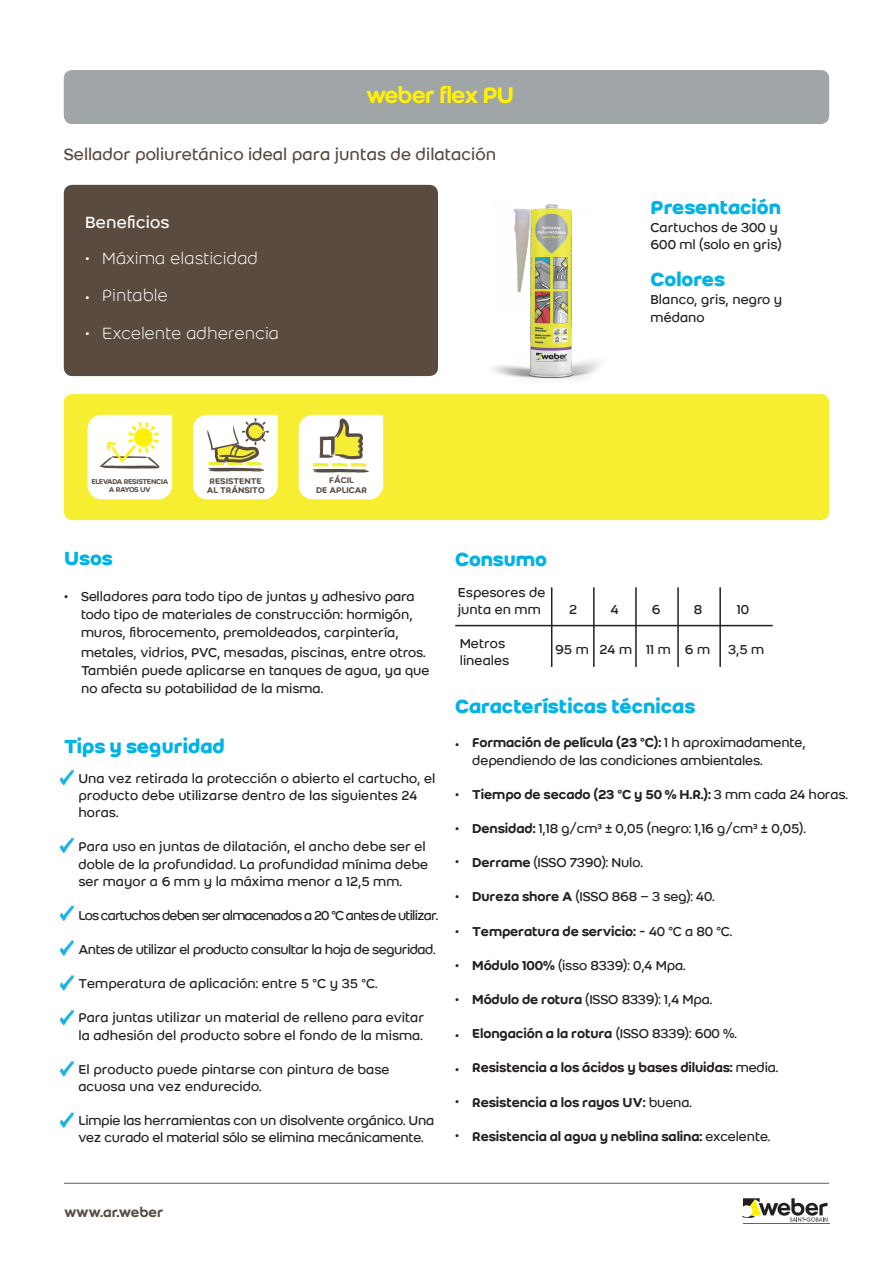
<style>
.page{position:relative;width:893px;height:1263px;background:#fff}
.page>*{position:absolute;margin:0;border:0;box-sizing:border-box;transform-origin:0 0}
.t1{font:24.75px "Weber Name";color:#fff101}
.t2{font:700 21px "Weber";color:#00b2e6}
.t3{font:18px "Weber";color:#594b3f}
.t4{font:300 18px/37.5px "Weber";color:#fff}
.t5{font:18px "Weber";letter-spacing:.01em;color:#fff}
.t6{font:500 15px "Weber";color:#594b3f}
.t7{font:14.25px/17.1px "Weber";color:#231f20}
.t8{font:500 14.25px "Weber";letter-spacing:-.01em;color:#231f20}
.t9{font:14.25px/17.1px "Weber";letter-spacing:-.02em;color:#231f20}
.t10{font:14.25px "Weber";letter-spacing:-.06em;color:#231f20}
.t11{font:14.25px "Weber";letter-spacing:-.035em;color:#231f20}
.t12{font:500 9.15px/9.1px "Weber";color:#574c43;text-align:center}
.t13{font:500 7.8px/7.8px "Weber";letter-spacing:-.055em;color:#574c43;text-align:center}
.s1{font-weight:500}
.s2{font-weight:400}
</style>
<div class="page">
<svg style="left:60px;top:770px;width:14px;height:16px"></svg>
<svg style="left:60px;top:837px;width:14px;height:16px"></svg>
<svg style="left:60px;top:905px;width:14px;height:16px"></svg>
<svg style="left:60px;top:940px;width:14px;height:16px"></svg>
<svg style="left:60px;top:975px;width:14px;height:16px"></svg>
<svg style="left:60px;top:1010px;width:14px;height:16px"></svg>
<svg style="left:60px;top:1061px;width:14px;height:16px"></svg>
<svg style="left:60px;top:1112px;width:14px;height:16px"></svg>
<hr style="left:743px;top:1223px;width:86px;height:1px;background:#636366">
<svg style="left:742px;top:1198px;width:86px;height:24px"></svg>
<hr style="left:64px;top:1183px;width:765px;height:1px;background:#636366">
<hr style="left:455px;top:625px;width:318px;height:1px;background:#231f20">
<div style="left:64px;top:185px;width:374px;height:191px;background:#594b3f;border-radius:9px"></div>
<img style="left:493px;top:204px;width:107px;height:175px">
<div style="left:64px;top:394px;width:765px;height:126px;background:#f7ee32;border-radius:9px"></div>
<div style="left:64px;top:70px;width:765px;height:54px;background:#a0a5a8;border-radius:9px"></div>
<svg style="left:298px;top:415px;width:85px;height:85px;background:#eeecd5"></svg>
<svg style="left:87px;top:415px;width:85px;height:85px;background:#f9f7e0"></svg>
<svg style="left:193px;top:415px;width:85px;height:85px;background:#ece9d5"></svg>
<hr style="left:551px;top:587px;width:1px;height:80px;background:#231f20">
<hr style="left:593px;top:587px;width:2px;height:80px;background:#231f20">
<hr style="left:635px;top:587px;width:2px;height:80px;background:#231f20">
<hr style="left:677px;top:587px;width:2px;height:80px;background:#231f20">
<hr style="left:719px;top:587px;width:2px;height:80px;background:#231f20">
<h1 class="t1" style="left:440px;top:81px;width:75px">flex PU</h1>
<p class="t3" style="left:64px;top:144px;width:434px">Sellador poliuretánico ideal para juntas de dilatación</p>
<p class="t5" style="left:85px;top:211px;width:86px">Beneficios</p>
<p class="t4" style="left:102px;top:239px;width:178px;text-indent:-17px">• Máxima elasticidad<br>Pintable<br>Excelente adherencia</p>
<p class="t4" style="left:85px;top:279px;width:6px;line-height:36px">• •</p>
<p class="t13" style="left:91px;top:477px;width:79px">ELEVADA RESISTENCIA<br>A RAYOS UV</p>
<p class="t12" style="left:207px;top:477px;width:59px">RESISTENTE<br>AL TRÁNSITO</p>
<p class="t12" style="left:316px;top:476px;width:52px">FÁCIL<br>DE APLICAR</p>
<h2 class="t2" style="left:651px;top:195px;width:132px">Presentación</h2>
<p class="t7" style="left:651px;top:219px;width:133px">Cartuchos de 300 y<br>600 ml (solo en gris)</p>
<h2 class="t2" style="left:651px;top:267px;width:76px">Colores</h2>
<p class="t7" style="left:651px;top:290px;width:133px;line-height:18px">Blanco, gris, negro y médano</p>
<h2 class="t2" style="left:64px;top:545px;width:50px">Usos</h2>
<p class="t7" style="left:81px;top:587px;width:335px;line-height:18px;text-indent:-17px">• Selladores para todo tipo de juntas y adhesivo para todo tipo de materiales de construcción: hormigón, muros, fibrocemento, premoldeados, carpintería,</p>
<p class="t7" style="left:81px;top:643px;width:350px;line-height:18px">metales, vidrios, PVC, mesadas, piscinas, entre otros.<br>También puede aplicarse en tanques de agua, ya que no afecta su potabilidad de la misma.</p>
<h2 class="t2" style="left:64px;top:733px;width:162px">Tips y seguridad</h2>
<p class="t7" style="left:78px;top:770px;width:359px">Una vez retirada la protección o abierto el cartucho, el producto debe utilizarse dentro de las siguientes 24 horas.</p>
<p class="t7" style="left:78px;top:838px;width:351px">Para uso en juntas de dilatación, el ancho debe ser el doble de la profundidad. La profundidad mínima debe ser mayor a 6 mm y la máxima menor a 12,5 mm.</p>
<p class="t10" style="left:78px;top:907px;width:361px">Los cartuchos deben ser almacenados a 20 °C antes de utilizar.</p>
<p class="t11" style="left:78px;top:941px;width:359px">Antes de utilizar el producto consultar la hoja de seguridad.</p>
<p class="t7" style="left:78px;top:975px;width:301px">Temperatura de aplicación: entre 5 °C y 35 °C.</p>
<p class="t7" style="left:78px;top:1009px;width:347px">Para juntas utilizar un material de relleno para evitar la adhesión del producto sobre el fondo de la misma.</p>
<p class="t7" style="left:78px;top:1061px;width:313px">El producto puede pintarse con pintura de base acuosa una vez endurecido.</p>
<p class="t9" style="left:78px;top:1112px;width:357px">Limpie las herramientas con un disolvente orgánico. Una vez curado el material sólo se elimina mecánicamente.</p>
<h2 class="t2" style="left:455px;top:546px;width:93px">Consumo</h2>
<p class="t7" style="left:458px;top:584px;width:89px">Espesores de junta en mm</p>
<p class="t7" style="left:569px;top:601px;width:10px">2</p>
<p class="t7" style="left:611px;top:601px;width:9px">4</p>
<p class="t7" style="left:652px;top:601px;width:10px">6</p>
<p class="t7" style="left:694px;top:601px;width:10px">8</p>
<p class="t7" style="left:737px;top:601px;width:14px">10</p>
<p class="t7" style="left:460px;top:635px;width:51px">Metros lineales</p>
<p class="t7" style="left:555px;top:641px;width:211px">95 m 24 m 11 m 6 m 3,5 m</p>
<h2 class="t2" style="left:455px;top:694px;width:242px">Características técnicas</h2>
<p class="t7" style="left:472px;top:734px;width:335px;text-indent:-17px">• <span class="s1">Formación de película (23 °C):</span> 1 h aproximadamente, dependiendo de las condiciones ambientales.</p>
<p class="t8" style="left:472px;top:786px;width:377px">Tiempo de secado (23 °C y 50 % H.R.): <span class="s2">3 mm cada 24 horas.</span></p>
<p class="t7" style="left:472px;top:820px;width:335px"><span class="s1">Densidad:</span> 1,18 g/cm3 ± 0,05 (negro: 1,16 g/cm3 ± 0,05).</p>
<p class="t7" style="left:472px;top:854px;width:172px"><span class="s1">Derrame</span> (ISSO 7390): Nulo.</p>
<p class="t7" style="left:472px;top:888px;width:244px"><span class="s1">Dureza shore A</span> (ISSO 868 – 3 seg): 40.</p>
<p class="t8" style="left:472px;top:922px;width:261px">Temperatura de servicio: <span class="s2">- 40 °C a 80 °C.</span></p>
<p class="t7" style="left:472px;top:957px;width:215px"><span class="s1">Módulo 100%</span> (isso 8339): 0,4 Mpa.</p>
<p class="t7" style="left:472px;top:991px;width:242px"><span class="s1">Módulo de rotura</span> (ISSO 8339): 1,4 Mpa.</p>
<p class="t8" style="left:472px;top:1025px;width:266px">Elongación a la rotura <span class="s2">(ISSO 8339): 600 %.</span></p>
<p class="t8" style="left:472px;top:1059px;width:308px">Resistencia a los ácidos y bases diluidas: <span class="s2">media.</span></p>
<p class="t8" style="left:472px;top:1093px;width:221px">Resistencia a los rayos UV: <span class="s2">buena.</span></p>
<p class="t8" style="left:472px;top:1128px;width:300px">Resistencia al agua y neblina salina: <span class="s2">excelente.</span></p>
<p class="t7" style="left:455px;top:785px;width:6px">•</p>
<p class="t7" style="left:455px;top:820px;width:6px">•</p>
<p class="t7" style="left:455px;top:853px;width:6px">•</p>
<p class="t7" style="left:455px;top:888px;width:6px">•</p>
<p class="t7" style="left:455px;top:923px;width:6px">•</p>
<p class="t7" style="left:455px;top:957px;width:6px">•</p>
<p class="t7" style="left:455px;top:991px;width:6px">•</p>
<p class="t7" style="left:455px;top:1026px;width:6px">•</p>
<p class="t7" style="left:455px;top:1060px;width:6px">•</p>
<p class="t7" style="left:455px;top:1093px;width:6px">•</p>
<p class="t7" style="left:455px;top:1127px;width:6px">•</p>
<p class="t6" style="left:64px;top:1203px;width:101px">www.ar.weber</p>
</div>
